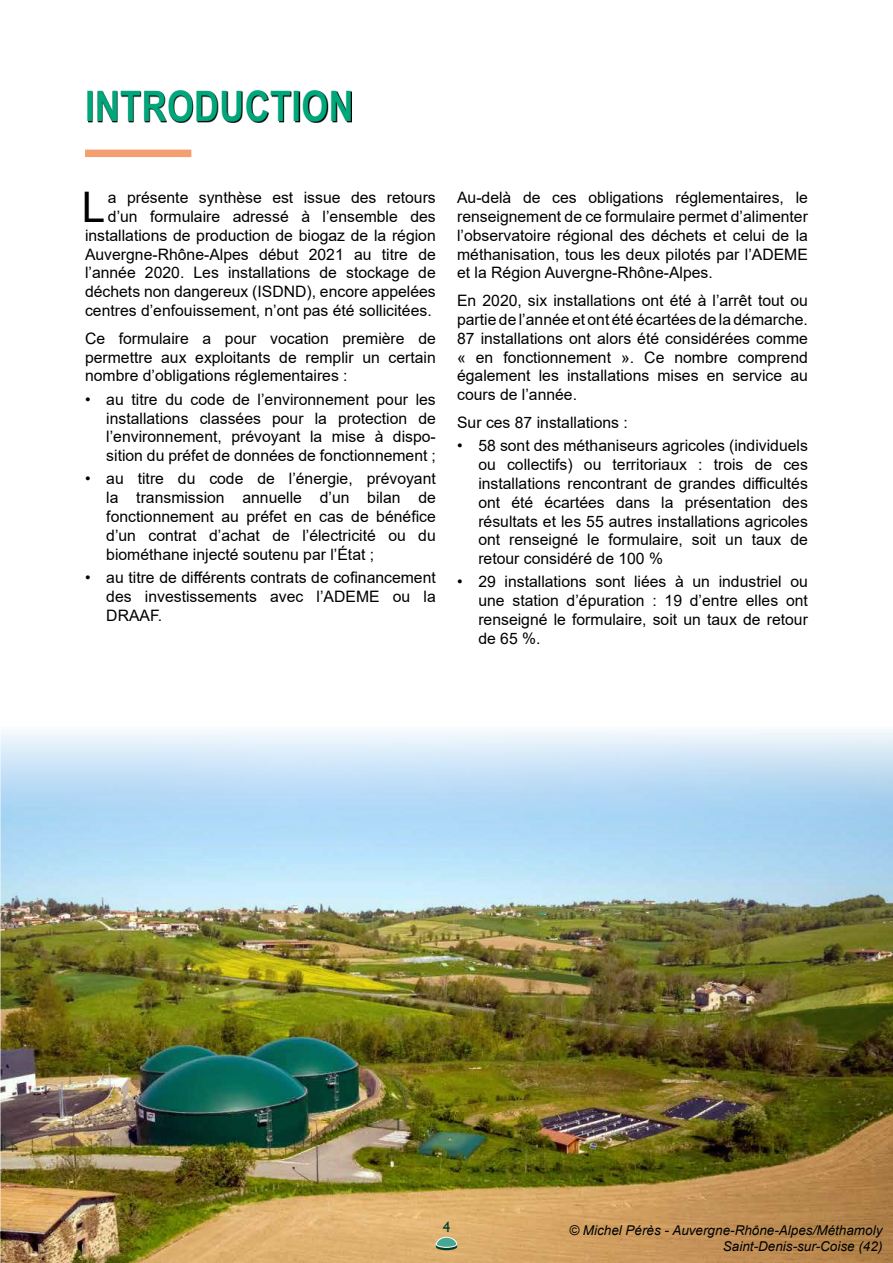
<style>
.page{position:relative;width:893px;height:1263px;background:#fff}
.page>*{position:absolute;margin:0;border:0;box-sizing:border-box;transform-origin:0 0}
.t1{font:42.15px "Arial";color:#000}
.t2{font:700 42px "Arial Narrow";letter-spacing:.01em;color:#00a77a}
.t3{font:15.75px/18.9px "Arial";color:#000;text-align:justify}
.t4{font:15px "Gill Sans";color:#003d2e}
.t5{font:italic 13.5px/16.2px "Arial";color:#000;text-align:right}
</style>
<div class="page">
<img style="left:0;top:731px;width:893px;height:532px">
<svg style="left:88px;top:91px;width:263px;height:31px"></svg>
<div style="left:85px;top:150px;width:106px;height:7px;background:#f49f72"></div>
<svg style="left:436px;top:1237px;width:21px;height:13px"></svg>
<h2 class="t2" style="left:85px;top:75px;width:270px">INTRODUCTION</h2>
<p class="t3" style="left:85px;top:188px;width:352px;text-align:right">a présente synthèse est issue des retours d’un formulaire adressé à l’ensemble des installations de production de biogaz de la région Auvergne-Rhône-Alpes début 2021 au titre de l’année 2020. Les installations de stockage de déchets non dangereux (ISDND), encore appelées centres d’enfouissement, n’ont pas été sollicitées.</p>
<p class="t3" style="left:85px;top:329px;width:352px">Ce formulaire a pour vocation première de permettre aux exploitants de remplir un certain nombre d’obligations réglementaires :</p>
<p class="t3" style="left:106px;top:389px;width:331px;text-indent:-21px">• au titre du code de l’environnement pour les installations classées pour la protection de l’environnement, prévoyant la mise à dispo&shy;sition du préfet de données de fonctionnement ;</p>
<p class="t3" style="left:106px;top:469px;width:331px;text-indent:-21px">• au titre du code de l’énergie, prévoyant la transmission annuelle d’un bilan de fonctionnement au préfet en cas de bénéfice d’un contrat d’achat de l’électricité ou du biométhane injecté soutenu par l’État ;</p>
<p class="t3" style="left:106px;top:568px;width:331px;text-indent:-21px">• au titre de différents contrats de cofinancement des investissements avec l’ADEME ou la DRAAF.</p>
<h1 class="t1" style="left:82px;top:178px;width:25px">L</h1>
<p class="t3" style="left:457px;top:188px;width:352px">Au-delà de ces obligations réglementaires, le renseignement de ce formulaire permet d’alimenter l’observatoire régional des déchets et celui de la méthanisation, tous les deux pilotés par l’ADEME et la Région Auvergne-Rhône-Alpes.</p>
<p class="t3" style="left:457px;top:291px;width:352px">En 2020, six installations ont été à l’arrêt tout ou partie de l’année et ont été écartées de la démarche.<br>87 installations ont alors été considérées comme « en fonctionnement ». Ce nombre comprend également les installations mises en service au cours de l’année.</p>
<p class="t3" style="left:457px;top:413px;width:172px">Sur ces 87 installations :</p>
<p class="t3" style="left:478px;top:436px;width:331px;text-indent:-21px">• 58 sont des méthaniseurs agricoles (individuels ou collectifs) ou territoriaux : trois de ces installations rencontrant de grandes difficultés ont été écartées dans la présentation des résultats et les 55 autres installations agricoles ont renseigné le formulaire, soit un taux de retour considéré de 100 %</p>
<p class="t3" style="left:478px;top:572px;width:331px;text-indent:-21px">• 29 installations sont liées à un industriel ou une station d’épuration : 19 d’entre elles ont renseigné le formulaire, soit un taux de retour de 65 %.</p>
<p class="t4" style="left:443px;top:1219px;width:9px">4</p>
<p class="t5" style="left:569px;top:1222px;width:315px">© Michel Pérès - Auvergne-Rhône-Alpes/Méthamoly<br>Saint-Denis-sur-Coise (42)</p>
</div>
